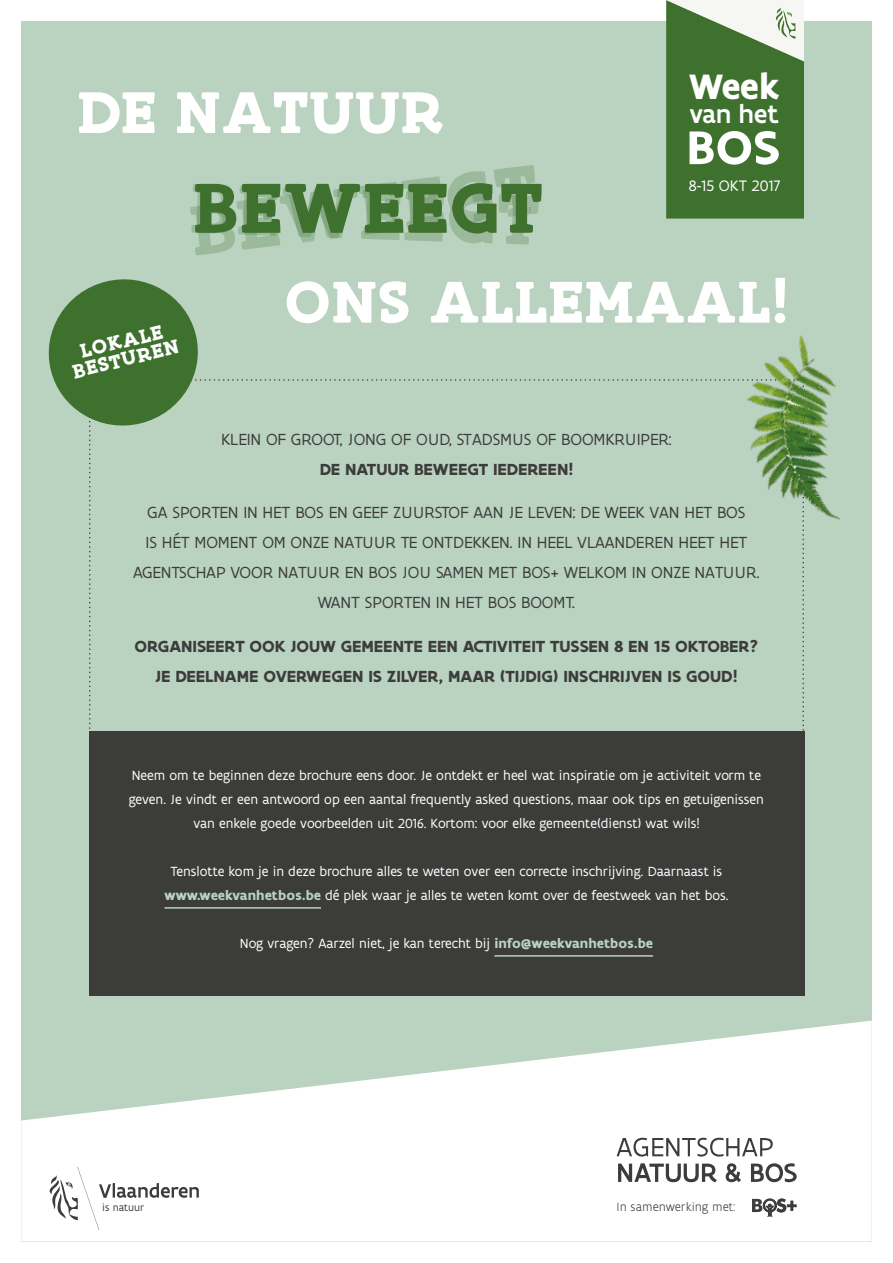
<style>
.page{position:relative;width:893px;height:1263px;background:#fff}
.page>*{position:absolute;margin:0;border:0;box-sizing:border-box;transform-origin:0 0}
.t1{font:700 76.05px "Flanders Art Serif";letter-spacing:.005em;color:#3e702e}
.t2{font:700 63.3px "Flanders Art Serif";letter-spacing:.005em;color:#fff}
.t3{font:700 50.7px "Flanders Art Sans";color:#fff}
.t4{font:700 37.8px "Flanders Art Sans";color:#fff}
.t5{font:500 27.15px "Flanders Art Sans";color:#fff}
.t6{font:700 21.15px/18px "Flanders Art Serif";color:#fff;text-align:center}
.t7{font:17.25px/30px "Flanders Art Sans";letter-spacing:-.005em;color:#3c3c3b;text-align:center}
.t8{font:700 17.25px/30px "Flanders Art Sans";letter-spacing:-.005em;color:#3c3c3b;text-align:center}
.t9{font:16.35px "Flanders Art Sans";color:#fff}
.t10{font:14.25px/24px "Flanders Art Sans";color:#fff;text-align:center}
.t11{font:300 12.9px "Flanders Art Sans";color:#3c3c3b}
.t12{font:10.95px "Flanders Art Sans";color:#3c3c3b}
.s1{font-weight:700;color:#bad2c0}
</style>
<div class="page">
<div style="left:21px;top:21px;width:851px;height:1220px;background:#bad2c0"></div>
<svg style="left:21px;top:1020px;width:851px;height:221px;fill:#fff"></svg>
<svg style="left:46px;top:1167px;width:153px;height:63px;background:#ececec"></svg>
<svg style="left:617px;top:1138px;width:156px;height:18px;background:#c2c2c1"></svg>
<svg style="left:618px;top:1163px;width:99px;height:19px;background:#a9a9a8"></svg>
<svg style="left:726px;top:1163px;width:15px;height:19px"></svg>
<svg style="left:751px;top:1163px;width:46px;height:19px"></svg>
<svg style="left:752px;top:1198px;width:45px;height:18px"></svg>
<div style="left:89px;top:731px;width:715px;height:265px;background:#3c3c3b"></div>
<hr style="left:165px;top:907px;width:156px;height:2px;background:#bad2c0">
<hr style="left:494px;top:955px;width:159px;height:2px;background:#bad2c0">
<img style="left:804px;top:341px;width:36px;height:179px">
<svg style="left:666px;top:0;width:138px;height:219px;background:#578249"></svg>
<svg style="left:48px;top:279px;width:756px;height:452px"></svg>
<h2 class="t2" style="left:77px;top:72px;width:368px">DE NATUUR</h2>
<h1 class="t1" style="left:185px;top:183px;width:351px;rotate:-7deg">BEWEEGT</h1>
<h1 class="t1" style="left:193px;top:160px;width:352px">BEWEEGT</h1>
<h1 class="t1" style="left:192px;top:160px;width:351px;rotate:2deg">BEWEEGT</h1>
<h3 class="t4" style="left:689px;top:64px;width:92px">Week</h3>
<h3 class="t5" style="left:689px;top:96px;width:91px">van het</h3>
<h3 class="t3" style="left:686px;top:117px;width:95px">BOS</h3>
<p class="t9" style="left:689px;top:175px;width:93px">8-15 OKT 2017</p>
<h3 class="t6" style="left:66px;top:346px;width:111px;rotate:-14deg">LOKALE<br>BESTUREN</h3>
<h2 class="t2" style="left:284px;top:262px;width:506px">ONS ALLEMAAL!</h2>
<p class="t7" style="left:221px;top:424px;width:452px">KLEIN OF GROOT, JONG OF OUD, STADSMUS OF BOOMKRUIPER:</p>
<p class="t8" style="left:320px;top:454px;width:255px">DE NATUUR BEWEEGT IEDEREEN!</p>
<p class="t7" style="left:133px;top:498px;width:628px">GA SPORTEN IN HET BOS EN GEEF ZUURSTOF AAN JE LEVEN: DE WEEK VAN HET BOS<br>IS HÉT MOMENT OM ONZE NATUUR TE ONTDEKKEN. IN HEEL VLAANDEREN HEET HET AGENTSCHAP VOOR NATUUR EN BOS JOU SAMEN MET BOS+ WELKOM IN ONZE NATUUR.<br>WANT SPORTEN IN HET BOS BOOMT.</p>
<p class="t8" style="left:135px;top:631px;width:625px">ORGANISEERT OOK JOUW GEMEENTE EEN ACTIVITEIT TUSSEN 8 EN 15 OKTOBER?<br>JE DEELNAME OVERWEGEN IS ZILVER, MAAR (TIJDIG) INSCHRIJVEN IS GOUD!</p>
<p class="t10" style="left:129px;top:764px;width:637px">Neem om te beginnen deze brochure eens door. Je ontdekt er heel wat inspiratie om je activiteit vorm te geven. Je vindt er een antwoord op een aantal frequently asked questions, maar ook tips en getuigenissen van enkele goede voorbeelden uit 2016. Kortom: voor elke gemeente(dienst) wat wils!</p>
<p class="t10" style="left:165px;top:860px;width:565px">Tenslotte kom je in deze brochure alles te weten over een correcte inschrijving. Daarnaast is <span class="s1">www.weekvanhetbos.be</span> dé plek waar je alles te weten komt over de feestweek van het bos.</p>
<p class="t10" style="left:240px;top:932px;width:415px">Nog vragen? Aarzel niet, je kan terecht bij <span class="s1">info@weekvanhetbos.be</span></p>
<p class="t12" style="left:102px;top:1201px;width:43px">is natuur</p>
<p class="t11" style="left:617px;top:1199px;width:121px">In samenwerking met:</p>
</div>
